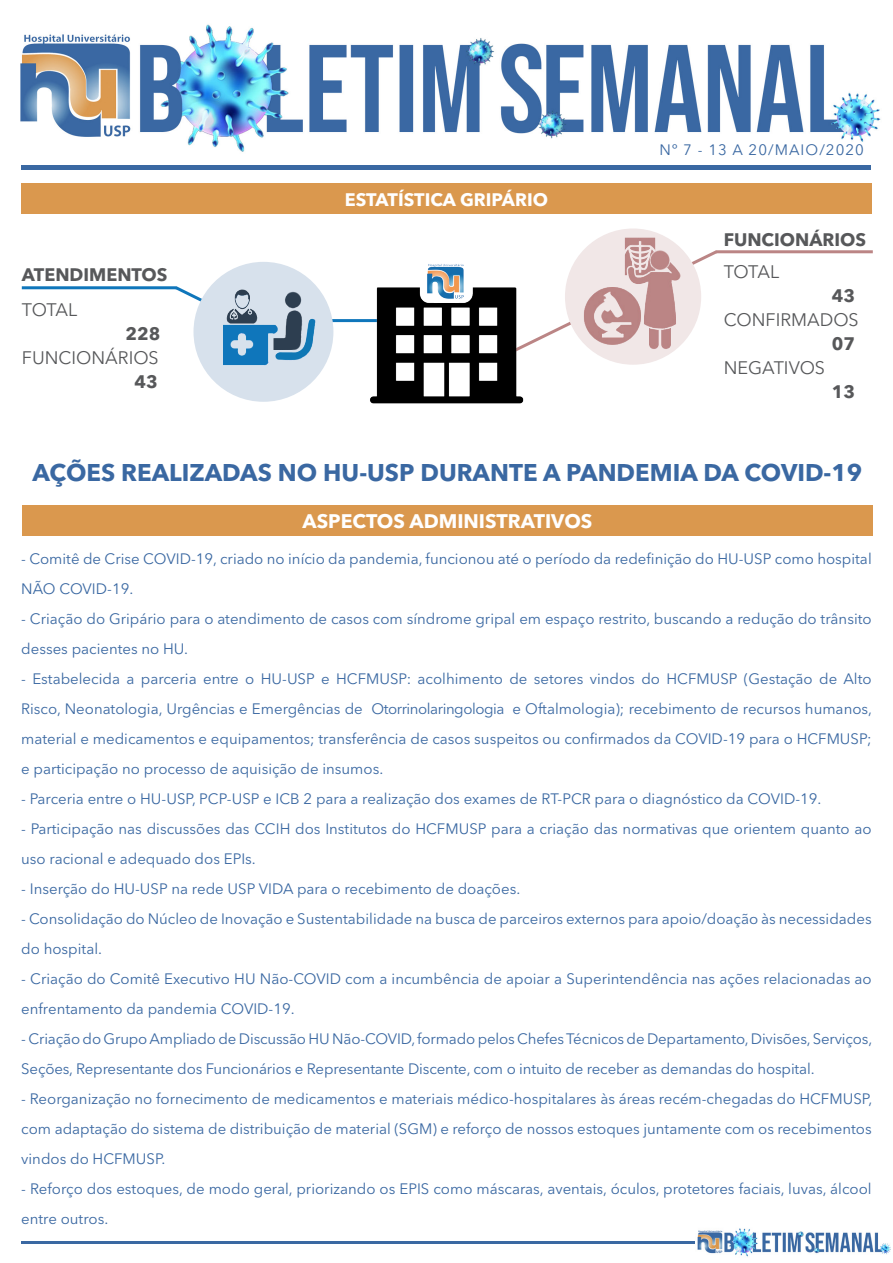
<style>
.page{position:relative;width:893px;height:1263px;background:#fff}
.page>*{position:absolute;margin:0;border:0;box-sizing:border-box;transform-origin:0 0}
.t1{font:700 24px "Avenir Next LT Pro";color:#3a68a2}
.t2{font:700 19.5px "Avenir Next LT Pro";color:#fff}
.t3{font:18px "Avenir Next LT Pro";color:#57585a}
.t4{font:700 18px "Avenir Next LT Pro";color:#57585a}
.t5{font:700 18px "Avenir Next LT Pro";color:#fff}
.t6{font:15px/30px "Avenir Next LT Pro";color:#3a68a2}
.t7{font:15px "Avenir Next LT Pro";letter-spacing:.07em;color:#3a68a2}
</style>
<div class="page">
<svg style="left:533px;top:250px;width:188px;height:93px"></svg>
<img style="left:20px;top:24px;width:861px;height:145px">
<hr style="left:22px;top:165px;width:849px;height:4px;background:#3a68a2">
<div style="left:21px;top:184px;width:851px;height:30px;background:#da984e"></div>
<hr style="left:21px;top:1241px;width:674px;height:3px;background:#3a68a2">
<svg style="left:172px;top:286px;width:30px;height:16px"></svg>
<hr style="left:716px;top:250px;width:157px;height:3px;background:#bb8585">
<hr style="left:261px;top:319px;width:126px;height:3px;background:#0f76bb">
<hr style="left:22px;top:286px;width:155px;height:3px;background:#0f76bb">
<img style="left:357px;top:287px;width:176px;height:117px">
<img style="left:423px;top:264px;width:46px;height:37px">
<img style="left:565px;top:228px;width:140px;height:137px">
<div style="left:193px;top:262px;width:140px;height:140px;background:#d7e1ec;border-radius:50%"></div>
<img style="left:223px;top:273px;width:121px;height:113px">
<div style="left:22px;top:505px;width:851px;height:30px;background:#da984e"></div>
<img style="left:697px;top:1228px;width:194px;height:29px">
<p class="t4" style="left:22px;top:264px;width:147px">ATENDIMENTOS</p>
<p class="t3" style="left:22px;top:299px;width:57px">TOTAL</p>
<p class="t4" style="left:125px;top:323px;width:36px">228</p>
<p class="t3" style="left:22px;top:347px;width:138px">FUNCIONÁRIOS</p>
<p class="t4" style="left:134px;top:371px;width:25px">43</p>
<p class="t5" style="left:345px;top:188px;width:205px">ESTATÍSTICA GRIPÁRIO</p>
<p class="t7" style="left:659px;top:141px;width:206px">Nº 7 - 13 A 20/MAIO/2020</p>
<p class="t4" style="left:724px;top:229px;width:144px">FUNCIONÁRIOS</p>
<p class="t3" style="left:724px;top:261px;width:57px">TOTAL</p>
<p class="t4" style="left:832px;top:284px;width:25px">43</p>
<p class="t3" style="left:724px;top:309px;width:136px">CONFIRMADOS</p>
<p class="t4" style="left:832px;top:332px;width:25px">07</p>
<p class="t3" style="left:724px;top:357px;width:103px">NEGATIVOS</p>
<p class="t4" style="left:832px;top:380px;width:25px">13</p>
<p class="t1" style="left:33px;top:457px;width:831px">AÇÕES REALIZADAS NO HU-USP DURANTE A PANDEMIA DA COVID-19</p>
<p class="t2" style="left:303px;top:509px;width:291px">ASPECTOS ADMINISTRATIVOS</p>
<p class="t6" style="left:21px;top:544px;width:852px">- Comitê de Crise COVID-19, criado no início da pandemia, funcionou até o período da redefinição do HU-USP como hospital<br>NÃO COVID-19.</p>
<p class="t6" style="left:21px;top:604px;width:852px">- Criação do Gripário para o atendimento de casos com síndrome gripal em espaço restrito, buscando a redução do trânsito desses pacientes no HU.</p>
<p class="t6" style="left:21px;top:664px;width:852px;text-align:justify">- Estabelecida a parceria entre o HU-USP e HCFMUSP: acolhimento de setores vindos do HCFMUSP (Gestação de Alto Risco, Neonatologia, Urgências e Emergências de Otorrinolaringologia e Oftalmologia); recebimento de recursos humanos, material e medicamentos e equipamentos; transferência de casos suspeitos ou confirmados da COVID-19 para o HCFMUSP; e participação no processo de aquisição de insumos.</p>
<p class="t6" style="left:21px;top:784px;width:802px">- Parceria entre o HU-USP, PCP-USP e ICB 2 para a realização dos exames de RT-PCR para o diagnóstico da COVID-19.</p>
<p class="t6" style="left:21px;top:814px;width:852px">- Participação nas discussões das CCIH dos Institutos do HCFMUSP para a criação das normativas que orientem quanto ao uso racional e adequado dos EPIs.</p>
<p class="t6" style="left:21px;top:874px;width:500px">- Inserção do HU-USP na rede USP VIDA para o recebimento de doações.</p>
<p class="t6" style="left:21px;top:904px;width:852px">- Consolidação do Núcleo de Inovação e Sustentabilidade na busca de parceiros externos para apoio/doação às necessidades do hospital.</p>
<p class="t6" style="left:21px;top:964px;width:852px">- Criação do Comitê Executivo HU Não-COVID com a incumbência de apoiar a Superintendência nas ações relacionadas ao enfrentamento da pandemia COVID-19.</p>
<p class="t6" style="left:21px;top:1024px;width:852px">- Criação do Grupo Ampliado de Discussão HU Não-COVID, formado pelos Chefes Técnicos de Departamento, Divisões, Serviços,<br>Seções, Representante dos Funcionários e Representante Discente, com o intuito de receber as demandas do hospital.</p>
<p class="t6" style="left:21px;top:1084px;width:852px;text-align:justify">- Reorganização no fornecimento de medicamentos e materiais médico-hospitalares às áreas recém-chegadas do HCFMUSP, com adaptação do sistema de distribuição de material (SGM) e reforço de nossos estoques juntamente com os recebimentos vindos do HCFMUSP.</p>
<p class="t6" style="left:21px;top:1174px;width:852px">- Reforço dos estoques, de modo geral, priorizando os EPIS como máscaras, aventais, óculos, protetores faciais, luvas, álcool entre outros.</p>
</div>
